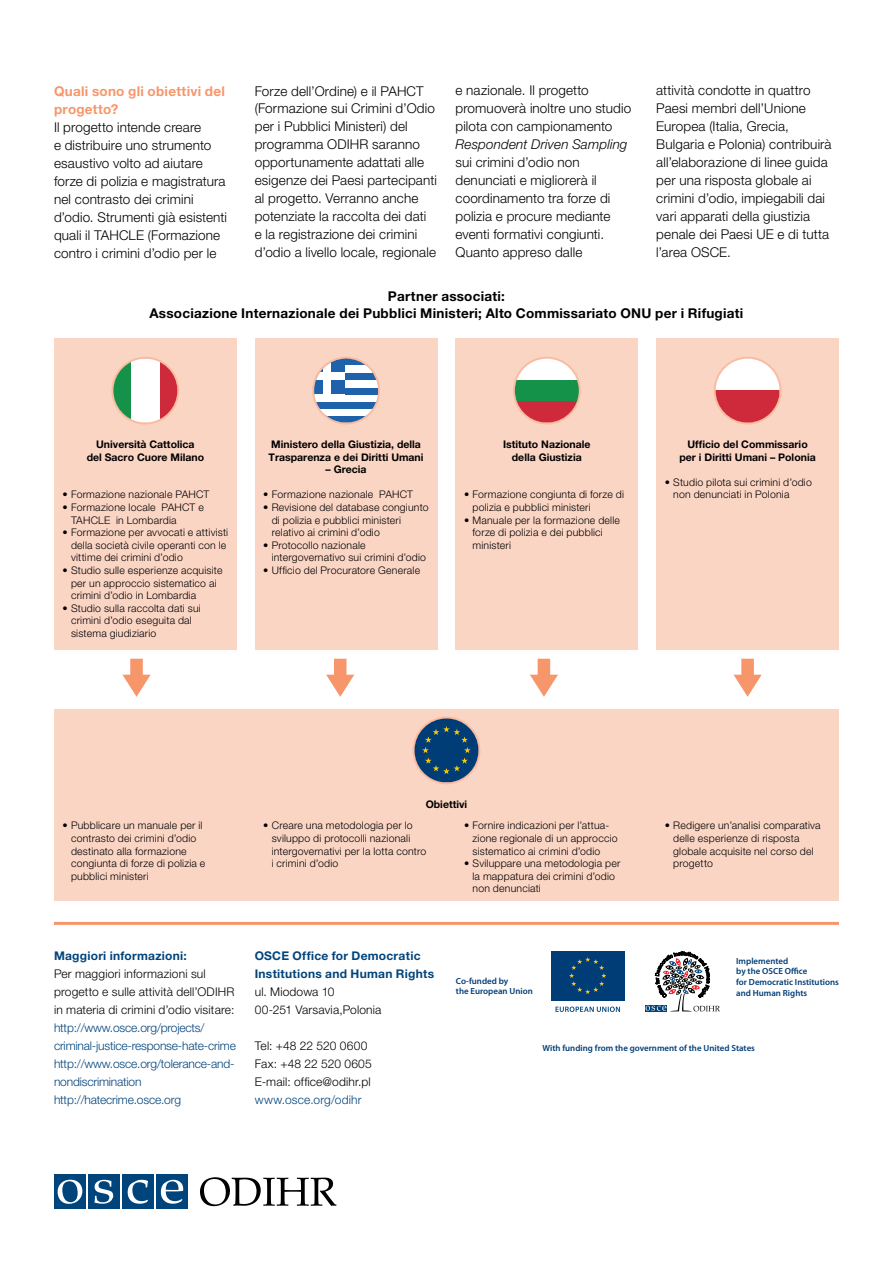
<style>
.page{position:relative;width:893px;height:1263px;background:#fff}
.page>*{position:absolute;margin:0;border:0;box-sizing:border-box;transform-origin:0 0}
.t1{font:300 13.5px/18px "Helvetica Neue LT Pro";letter-spacing:.01em;color:#000}
.t2{font:700 13.5px/16.5px "Helvetica Neue LT Pro";letter-spacing:.02em;color:#000;text-align:center}
.t3{font:700 13.5px/18px "Helvetica Neue LT Pro";letter-spacing:.02em;color:#f7966b}
.t4{font:italic 300 13.5px "Helvetica Neue LT Pro";letter-spacing:.01em;color:#000}
.t5{font:300 12px/18px "Helvetica Neue LT Pro";letter-spacing:.015em;color:#000}
.t6{font:300 12px/18px "Helvetica Neue LT Pro";letter-spacing:-.015em;color:#00447c}
.t7{font:700 12px/18px "Helvetica Neue LT Pro";letter-spacing:.02em;color:#00447c}
.t8{font:300 12px "Helvetica Neue LT Pro";letter-spacing:.015em;color:#00447c}
.t9{font:300 10.5px/12.6px "Helvetica Neue LT Pro";letter-spacing:.02em;color:#000}
.t10{font:700 10.5px/12.6px "Helvetica Neue LT Pro";color:#000;text-align:center}
.t11{font:600 8.85px/10.6px "Myriad Pro";color:#003c76}
</style>
<div class="page">
<div style="left:54px;top:339px;width:183px;height:311px;background:#fbd5c4"></div>
<div style="left:54px;top:709px;width:785px;height:191px;background:#fbd5c4"></div>
<div style="left:255px;top:339px;width:182px;height:311px;background:#fbd5c4"></div>
<div style="left:455px;top:339px;width:183px;height:311px;background:#fbd5c4"></div>
<div style="left:656px;top:339px;width:183px;height:311px;background:#fbd5c4"></div>
<svg style="left:200px;top:1177px;width:136px;height:29px"></svg>
<div style="left:54px;top:1174px;width:32px;height:35px;background:#00447c"></div>
<div style="left:88px;top:1174px;width:32px;height:35px;background:#00447c"></div>
<div style="left:122px;top:1174px;width:32px;height:35px;background:#00447c"></div>
<div style="left:156px;top:1174px;width:32px;height:35px;background:#00447c"></div>
<svg style="left:161px;top:1180px;width:22px;height:24px"></svg>
<svg style="left:128px;top:1180px;width:20px;height:24px"></svg>
<svg style="left:94px;top:1180px;width:19px;height:24px"></svg>
<svg style="left:58px;top:1180px;width:24px;height:24px"></svg>
<hr style="left:54px;top:922px;width:785px;height:3px;background:#f7966b">
<svg style="left:315px;top:359px;width:30px;height:35px"></svg>
<svg style="left:324px;top:416px;width:44px;height:6px"></svg>
<svg style="left:318px;top:409px;width:56px;height:7px"></svg>
<div style="left:314px;top:401px;width:64px;height:8px;background:#1d62ab"></div>
<div style="left:314px;top:394px;width:64px;height:7px;background:#fff"></div>
<div style="left:345px;top:387px;width:33px;height:7px;background:#1d62ab"></div>
<svg style="left:345px;top:359px;width:24px;height:7px"></svg>
<div style="left:345px;top:380px;width:33px;height:7px;background:#fff"></div>
<div style="left:345px;top:373px;width:33px;height:7px;background:#1d62ab"></div>
<svg style="left:345px;top:366px;width:30px;height:7px"></svg>
<div style="left:314px;top:373px;width:31px;height:7px;background:#fff"></div>
<svg style="left:323px;top:359px;width:7px;height:35px"></svg>
<div style="left:312px;top:357px;width:68px;height:67px;border:2px solid #f7966b;border-radius:50%"></div>
<svg style="left:414px;top:719px;width:64px;height:63px;background:#3c5f7e"></svg>
<div style="left:413px;top:716px;width:67px;height:68px;border:2px solid #f7966b;border-radius:50%"></div>
<div style="left:129px;top:359px;width:32px;height:63px;background:#fff"></div>
<svg style="left:114px;top:359px;width:17px;height:63px"></svg>
<svg style="left:160px;top:359px;width:17px;height:63px"></svg>
<div style="left:111px;top:357px;width:68px;height:67px;border:2px solid #f7966b;border-radius:50%"></div>
<svg style="left:515px;top:359px;width:63px;height:21px"></svg>
<div style="left:515px;top:380px;width:64px;height:21px;background:#14924a"></div>
<svg style="left:515px;top:401px;width:63px;height:21px"></svg>
<div style="left:513px;top:357px;width:68px;height:67px;border:2px solid #f7966b;border-radius:50%"></div>
<svg style="left:715px;top:359px;width:64px;height:32px;fill:#fff"></svg>
<svg style="left:715px;top:391px;width:64px;height:32px;fill:#ce2a3c"></svg>
<div style="left:714px;top:357px;width:67px;height:67px;border:2px solid #f7966b;border-radius:50%"></div>
<div style="left:130px;top:659px;width:13px;height:21px;background:#f7966b"></div>
<svg style="left:122px;top:675px;width:29px;height:22px"></svg>
<div style="left:334px;top:659px;width:12px;height:21px;background:#f7966b"></div>
<svg style="left:326px;top:675px;width:28px;height:22px"></svg>
<div style="left:538px;top:659px;width:12px;height:21px;background:#f7966b"></div>
<svg style="left:530px;top:675px;width:28px;height:22px"></svg>
<div style="left:741px;top:659px;width:13px;height:21px;background:#f7966b"></div>
<svg style="left:734px;top:675px;width:28px;height:22px"></svg>
<svg style="left:645px;top:951px;width:75px;height:60px"></svg>
<svg style="left:555px;top:1006px;width:65px;height:6px"></svg>
<div style="left:551px;top:951px;width:74px;height:50px;background:#003c76"></div>
<svg style="left:569px;top:957px;width:37px;height:37px"></svg>
<p class="t3" style="left:54px;top:81px;width:172px">Quali sono gli obiettivi del progetto?</p>
<p class="t1" style="left:54px;top:117px;width:175px">Il progetto intende creare<br>e distribuire uno strumento esaustivo volto ad aiutare forze di polizia e magistratura nel contrasto dei crimini d’odio. Strumenti già esistenti quali il TAHCLE (Formazione contro i crimini d’odio per le</p>
<p class="t1" style="left:255px;top:81px;width:184px">Forze dell’Ordine) e il PAHCT (Formazione sui Crimini d’Odio per i Pubblici Ministeri) del programma ODIHR saranno opportunamente adattati alle esigenze dei Paesi partecipanti al progetto. Verranno anche potenziate la raccolta dei dati<br>e la registrazione dei crimini d’odio a livello locale, regionale</p>
<p class="t1" style="left:455px;top:81px;width:177px">e nazionale. Il progetto promuoverà inoltre uno studio pilota con campionamento</p>
<p class="t4" style="left:455px;top:137px;width:173px">Respondent Driven Sampling</p>
<p class="t1" style="left:455px;top:153px;width:156px">sui crimini d’odio non denunciati e migliorerà il coordinamento tra forze di polizia e procure mediante eventi formativi congiunti.<br>Quanto appreso dalle</p>
<p class="t1" style="left:656px;top:81px;width:177px">attività condotte in quattro<br>Paesi membri dell’Unione<br>Europea (Italia, Grecia,<br>Bulgaria e Polonia) contribuirà all’elaborazione di linee guida per una risposta globale ai crimini d’odio, impiegabili dai vari apparati della giustizia penale dei Paesi UE e di tutta l’area OSCE.</p>
<p class="t2" style="left:149px;top:288px;width:595px">Partner associati:<br>Associazione Internazionale dei Pubblici Ministeri; Alto Commissariato ONU per i Rifugiati</p>
<p class="t10" style="left:87px;top:438px;width:119px">Università Cattolica<br>del Sacro Cuore Milano</p>
<p class="t9" style="left:63px;top:488px;width:148px">• Formazione nazionale PAHCT</p>
<p class="t9" style="left:71px;top:501px;width:134px;text-indent:-9px">• Formazione locale PAHCT e<br>TAHCLE in Lombardia</p>
<p class="t9" style="left:71px;top:526px;width:159px;text-indent:-9px">• Formazione per avvocati e attivisti della società civile operanti con le vittime dei crimini d’odio</p>
<p class="t9" style="left:71px;top:564px;width:153px;text-indent:-9px">• Studio sulle esperienze acquisite per un approccio sistematico ai crimini d’odio in Lombardia</p>
<p class="t9" style="left:71px;top:602px;width:131px;text-indent:-9px">• Studio sulla raccolta dati sui crimini d’odio eseguita dal sistema giudiziario</p>
<p class="t10" style="left:269px;top:438px;width:156px;text-align:left">Ministero della Giustizia, della<br>Trasparenza e dei Diritti Umani</p>
<p class="t10" style="left:326px;top:463px;width:43px">– Grecia</p>
<p class="t9" style="left:263px;top:488px;width:151px">• Formazione nazionale PAHCT</p>
<p class="t9" style="left:272px;top:501px;width:158px;text-indent:-9px">• Revisione del database congiunto di polizia e pubblici ministeri relativo ai crimini d’odio</p>
<p class="t9" style="left:272px;top:539px;width:156px;text-indent:-9px">• Protocollo nazionale intergovernativo sui crimini d’odio</p>
<p class="t9" style="left:263px;top:564px;width:158px">• Ufficio del Procuratore Generale</p>
<p class="t10" style="left:503px;top:438px;width:89px">Istituto Nazionale della Giustizia</p>
<p class="t9" style="left:472px;top:488px;width:153px;text-indent:-9px">• Formazione congiunta di forze di polizia e pubblici ministeri</p>
<p class="t9" style="left:472px;top:513px;width:149px;text-indent:-9px">• Manuale per la formazione delle forze di polizia e dei pubblici ministeri</p>
<p class="t10" style="left:679px;top:438px;width:138px">Ufficio del Commissario per i Diritti Umani – Polonia</p>
<p class="t9" style="left:673px;top:476px;width:140px;text-indent:-9px">• Studio pilota sui crimini d’odio non denunciati in Polonia</p>
<p class="t10" style="left:426px;top:797px;width:43px">Obiettivi</p>
<p class="t9" style="left:71px;top:819px;width:136px;text-indent:-9px">• Pubblicare un manuale per il contrasto dei crimini d’odio destinato alla formazione congiunta di forze di polizia e pubblici ministeri</p>
<p class="t9" style="left:272px;top:819px;width:156px;text-indent:-9px">• Creare una metodologia per lo sviluppo di protocolli nazionali intergovernativi per la lotta contro i crimini d’odio</p>
<p class="t9" style="left:472px;top:819px;width:147px;text-indent:-9px">• Fornire indicazioni per l’attua&shy;zione regionale di un approccio sistematico ai crimini d’odio</p>
<p class="t9" style="left:472px;top:857px;width:149px;text-indent:-9px">• Sviluppare una metodologia per la mappatura dei crimini d’odio non denunciati</p>
<p class="t9" style="left:673px;top:819px;width:149px;text-indent:-9px">• Redigere un’analisi comparativa delle esperienze di risposta globale acquisite nel corso del progetto</p>
<p class="t7" style="left:54px;top:946px;width:134px">Maggiori informazioni:</p>
<p class="t5" style="left:54px;top:964px;width:182px">Per maggiori informazioni sul progetto e sulle attività dell’ODIHR in materia di crimini d’odio visitare:</p>
<p class="t6" style="left:54px;top:1018px;width:183px">http://www.osce.org/projects/ criminal-justice-response-hate-crime http://www.osce.org/tolerance-and&shy;nondiscrimination http://hatecrime.osce.org</p>
<p class="t7" style="left:255px;top:946px;width:181px">OSCE Office for Democratic<br>Institutions and Human Rights</p>
<p class="t5" style="left:255px;top:982px;width:128px">ul. Miodowa 10<br>00-251 Varsavia,Polonia</p>
<p class="t5" style="left:255px;top:1036px;width:119px">Tel: +48 22 520 0600<br>Fax: +48 22 520 0605<br>E-mail: office@odihr.pl</p>
<p class="t8" style="left:255px;top:1092px;width:108px">www.osce.org/odihr</p>
<p class="t11" style="left:456px;top:975px;width:78px">Co-funded by<br>the European Union</p>
<p class="t11" style="left:736px;top:955px;width:104px">Implemented<br>by the OSCE Office<br>for Democratic Institutions and Human Rights</p>
<p class="t11" style="left:543px;top:1043px;width:214px">With funding from the government of the United States</p>
</div>
